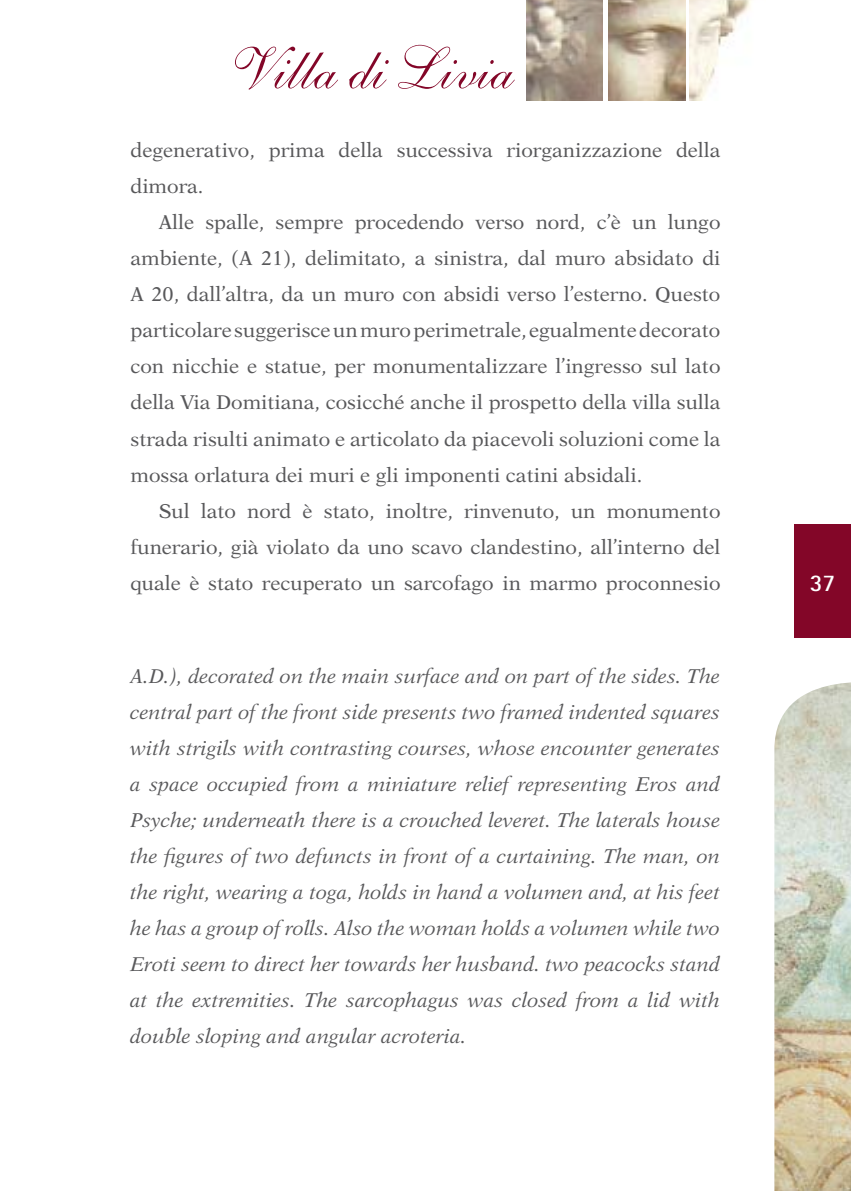
<style>
.page{position:relative;width:851px;height:1191px;background:#fff}
.page>*{position:absolute;margin:0;border:0;box-sizing:border-box;transform-origin:0 0}
.t1{font:60px "Shelley Allegro Script";color:#830628}
.t2{font:700 24px "Rotis Sans Serif";color:#fff}
.t3{font:20px/36px "New Aster";color:#58585a;text-align:justify}
.t4{font:italic 20px/36px "New Aster";color:#58585a;text-align:justify}
</style>
<div class="page">
<div style="left:794px;top:524px;width:56px;height:114px;background:#830628"></div>
<img style="left:774px;top:682px;width:76px;height:509px">
<img style="left:689px;top:0;width:62px;height:101px">
<img style="left:608px;top:0;width:77px;height:101px">
<img style="left:526px;top:0;width:76px;height:101px">
<h1 class="t1" style="left:228px;top:33px;width:287px">Villa di Livia</h1>
<p class="t3" style="left:130px;top:132px;width:591px">degenerativo, prima della successiva riorganizzazione della dimora.</p>
<p class="t3" style="left:130px;top:204px;width:591px;text-indent:28px">Alle spalle, sempre procedendo verso nord, c’è un lungo ambiente, (A 21), delimitato, a sinistra, dal muro absidato di A 20, dall’altra, da un muro con absidi verso l’esterno. Questo particolare suggerisce un muro perimetrale, egualmente decorato con nicchie e statue, per monumentalizzare l’ingresso sul lato della Via Domitiana, cosicché anche il prospetto della villa sulla strada risulti animato e articolato da piacevoli soluzioni come la mossa orlatura dei muri e gli imponenti catini absidali.</p>
<p class="t3" style="left:130px;top:492px;width:591px;text-indent:28px">Sul lato nord è stato, inoltre, rinvenuto, un monumento funerario, già violato da uno scavo clandestino, all’interno del quale è stato recuperato un sarcofago in marmo proconnesio</p>
<p class="t4" style="left:130px;top:658px;width:591px">A.D.), decorated on the main surface and on part of the sides. The central part of the front side presents two framed indented squares with strigils with contrasting courses, whose encounter generates a space occupied from a miniature relief representing Eros and Psyche; underneath there is a crouched leveret. The laterals house the figures of two defuncts in front of a curtaining. The man, on the right, wearing a toga, holds in hand a volumen and, at his feet he has a group of rolls. Also the woman holds a volumen while two Eroti seem to direct her towards her husband. two peacocks stand at the extremities. The sarcophagus was closed from a lid with double sloping and angular acroteria.</p>
<p class="t2" style="left:809px;top:567px;width:24px">37</p>
</div>
